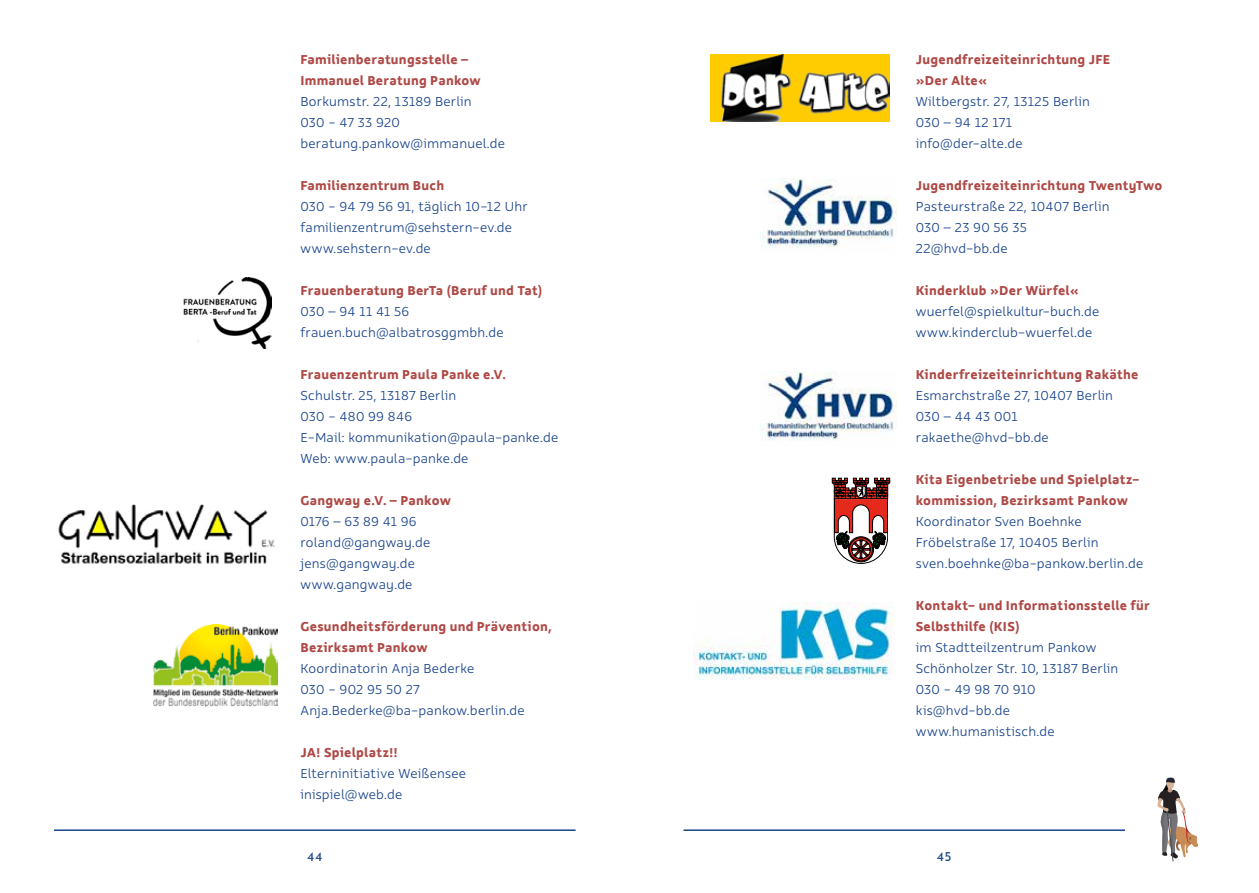
<style>
.page{position:relative;width:1259px;height:893px;background:#fff}
.page>*{position:absolute;margin:0;border:0;box-sizing:border-box;transform-origin:0 0}
.t1{font:300 14.25px/21px "Rehn W03";letter-spacing:.01em;color:#17428b}
.t2{font:700 14.25px/21px "Rehn W03";letter-spacing:.02em;color:#af4946}
.t3{font:13.5px "Josefin Sans";color:#17428b}
</style>
<div class="page">
<hr style="left:54px;top:829px;width:521px;height:2px;background:#17428b">
<img style="left:184px;top:277px;width:87px;height:71px">
<img style="left:58px;top:504px;width:217px;height:60px">
<img style="left:154px;top:624px;width:124px;height:82px">
<hr style="left:683px;top:829px;width:442px;height:2px;background:#17428b">
<svg style="left:1157px;top:777px;width:41px;height:85px"></svg>
<img style="left:761px;top:178px;width:135px;height:70px">
<img style="left:761px;top:371px;width:135px;height:70px">
<img style="left:693px;top:602px;width:202px;height:78px">
<img style="left:710px;top:54px;width:179px;height:68px">
<svg style="left:832px;top:478px;width:58px;height:86px"></svg>
<p class="t2" style="left:300px;top:48px;width:182px">Familienberatungsstelle –<br>Immanuel Beratung Pankow</p>
<p class="t1" style="left:300px;top:90px;width:206px">Borkumstr. 22, 13189 Berlin<br>030 - 47 33 920 beratung.pankow@immanuel.de</p>
<p class="t2" style="left:300px;top:174px;width:145px">Familienzentrum Buch</p>
<p class="t1" style="left:300px;top:195px;width:229px">030 - 94 79 56 91, täglich 10-12 Uhr familienzentrum@sehstern-ev.de www.sehstern-ev.de</p>
<p class="t2" style="left:300px;top:279px;width:243px">Frauenberatung BerTa (Beruf und Tat)</p>
<p class="t1" style="left:300px;top:300px;width:205px">030 – 94 11 41 56 frauen.buch@albatrosggmbh.de</p>
<p class="t2" style="left:300px;top:363px;width:207px">Frauenzentrum Paula Panke e.V.</p>
<p class="t1" style="left:300px;top:384px;width:259px">Schulstr. 25, 13187 Berlin<br>030 - 480 99 846<br>E-Mail: kommunikation@paula-panke.de<br>Web: www.paula-panke.de</p>
<p class="t2" style="left:300px;top:489px;width:152px">Gangway e.V. – Pankow</p>
<p class="t1" style="left:300px;top:510px;width:131px">0176 – 63 89 41 96 roland@gangway.de jens@gangway.de www.gangway.de</p>
<p class="t2" style="left:300px;top:615px;width:253px">Gesundheitsförderung und Prävention,<br>Bezirksamt Pankow</p>
<p class="t1" style="left:300px;top:657px;width:226px">Koordinatorin Anja Bederke<br>030 - 902 95 50 27<br>Anja.Bederke@ba-pankow.berlin.de</p>
<p class="t2" style="left:300px;top:741px;width:99px">JA! Spielplatz!!</p>
<p class="t1" style="left:300px;top:762px;width:167px">Elterninitiative Weißensee inispiel@web.de</p>
<p class="t2" style="left:915px;top:48px;width:196px">Jugendfreizeiteinrichtung JFE »Der Alte«</p>
<p class="t1" style="left:915px;top:90px;width:176px">Wiltbergstr. 27, 13125 Berlin<br>030 – 94 12 171 info@der-alte.de</p>
<p class="t2" style="left:915px;top:174px;width:248px">Jugendfreizeiteinrichtung TwentyTwo</p>
<p class="t1" style="left:915px;top:195px;width:195px">Pasteurstraße 22, 10407 Berlin<br>030 – 23 90 56 35<br>22@hvd-bb.de</p>
<p class="t2" style="left:915px;top:279px;width:164px">Kinderklub »Der Würfel«</p>
<p class="t1" style="left:915px;top:300px;width:185px">wuerfel@spielkultur-buch.de www.kinderclub-wuerfel.de</p>
<p class="t2" style="left:915px;top:363px;width:224px">Kinderfreizeiteinrichtung Rakäthe</p>
<p class="t1" style="left:915px;top:384px;width:199px">Esmarchstraße 27, 10407 Berlin<br>030 – 44 43 001 rakaethe@hvd-bb.de</p>
<p class="t2" style="left:915px;top:468px;width:225px">Kita Eigenbetriebe und Spielplatz&shy;kommission, Bezirksamt Pankow</p>
<p class="t1" style="left:915px;top:510px;width:229px">Koordinator Sven Boehnke<br>Fröbelstraße 17, 10405 Berlin sven.boehnke@ba-pankow.berlin.de</p>
<p class="t2" style="left:915px;top:594px;width:235px">Kontakt- und Informationsstelle für<br>Selbsthilfe (KIS)</p>
<p class="t1" style="left:915px;top:636px;width:204px">im Stadtteilzentrum Pankow<br>Schönholzer Str. 10, 13187 Berlin<br>030 - 49 98 70 910 kis@hvd-bb.de www.humanistisch.de</p>
<p class="t3" style="left:307px;top:845px;width:17px">44</p>
<p class="t3" style="left:937px;top:845px;width:16px">45</p>
</div>
